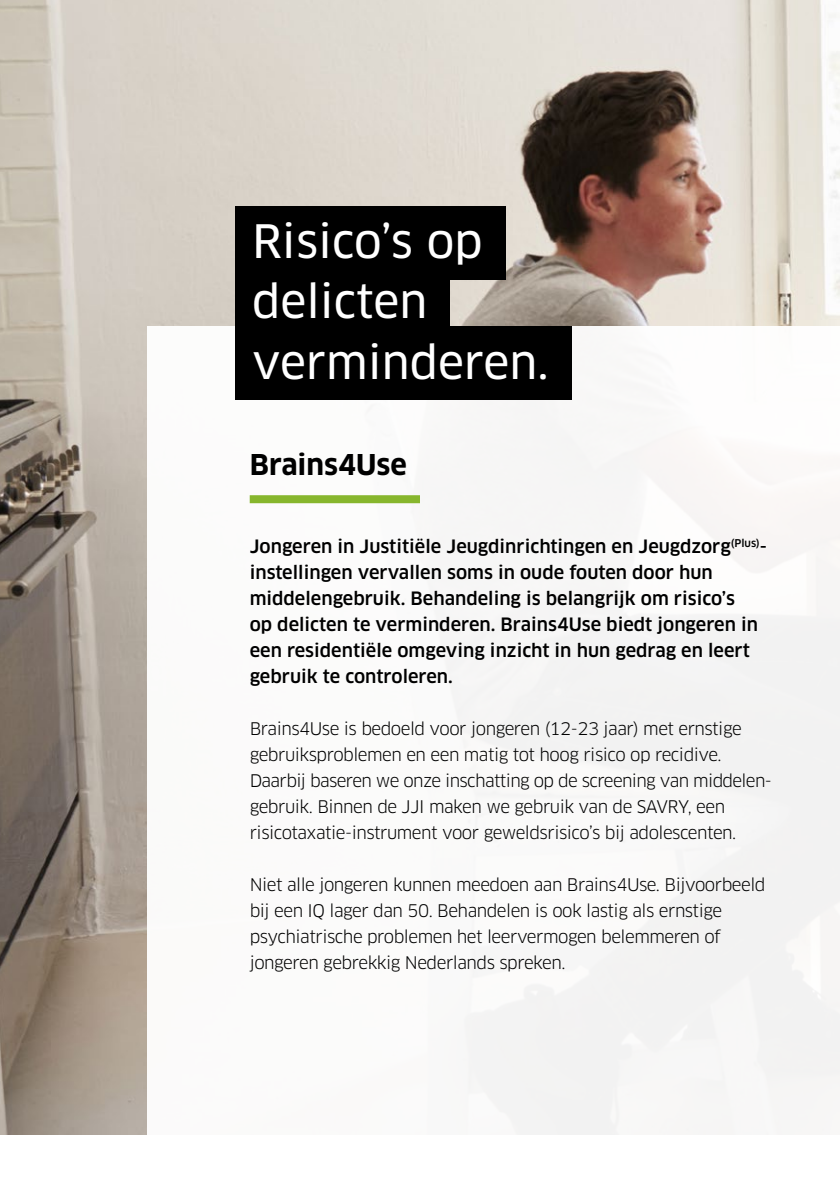
<style>
.page{position:relative;width:840px;height:1191px;background:#fff}
.page>*{position:absolute;margin:0;border:0;box-sizing:border-box;transform-origin:0 0}
.t1{font:45px/60px "Clan OT News";color:#fff}
.t2{font:700 28px "Clan OT";color:#000}
.t3{font:500 18px/26px "Clan OT";color:#000}
.t4{font:17px/26px "Clan OT";letter-spacing:-.03em;color:#000}
</style>
<div class="page">
<img style="left:0;top:0;width:839px;height:1134px">
<div style="left:147px;top:326px;width:692px;height:865px;background:#fff"></div>
<div style="left:249px;top:495px;width:171px;height:8px;background:#87b62d"></div>
<div style="left:235px;top:206px;width:270px;height:73px;background:#000"></div>
<div style="left:235px;top:266px;width:215px;height:73px;background:#000"></div>
<div style="left:235px;top:326px;width:336px;height:73px;background:#000"></div>
<h1 class="t1" style="left:252px;top:212px;width:298px">Risico’s op delicten verminderen.</h1>
<h2 class="t2" style="left:249px;top:448px;width:158px">Brains4Use</h2>
<p class="t3" style="left:249px;top:534px;width:518px">Jongeren in Justitiële Jeugdinrichtingen en Jeugdzorg<sup>(Plus)</sup>- instellingen vervallen soms in oude fouten door hun middelengebruik. Behandeling is belangrijk om risico’s<br>op delicten te verminderen. Brains4Use biedt jongeren in een residentiële omgeving inzicht in hun gedrag en leert gebruik te controleren.</p>
<p class="t4" style="left:249px;top:716px;width:520px">Brains4Use is bedoeld voor jongeren (12-23 jaar) met ernstige gebruiksproblemen en een matig tot hoog risico op recidive.<br>Daarbij baseren we onze inschatting op de screening van middelen&shy;gebruik. Binnen de JJI maken we gebruik van de SAVRY, een risicotaxatie-instrument voor geweldsrisico’s bij adolescenten.</p>
<p class="t4" style="left:249px;top:872px;width:517px">Niet alle jongeren kunnen meedoen aan Brains4Use. Bijvoorbeeld bij een IQ lager dan 50. Behandelen is ook lastig als ernstige psychiatrische problemen het leervermogen belemmeren of jongeren gebrekkig Nederlands spreken.</p>
</div>
